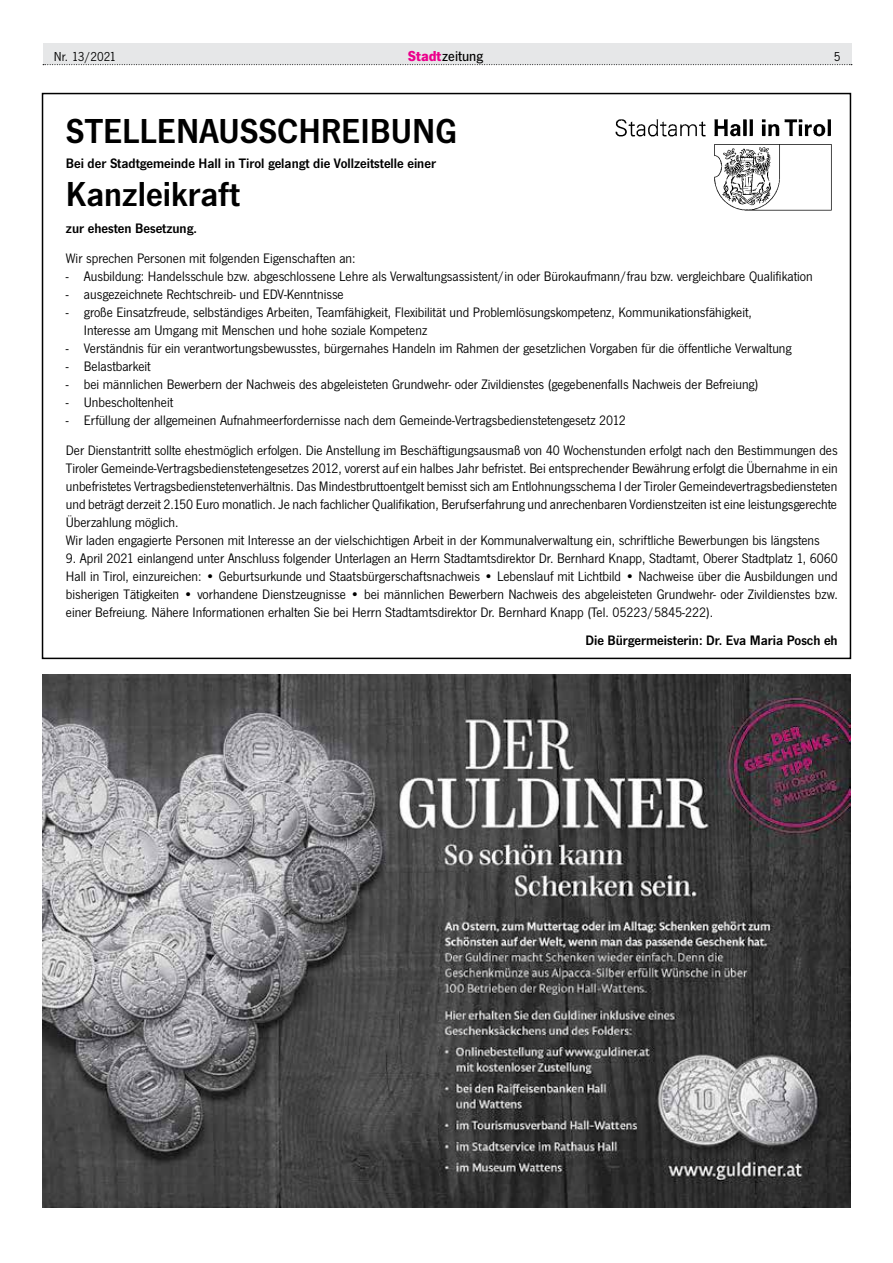
<style>
.page{position:relative;width:893px;height:1263px;background:#fff}
.page>*{position:absolute;margin:0;border:0;box-sizing:border-box;transform-origin:0 0}
.t1{font:600 36px "News Got T";color:#000}
.t2{font:500 15px "News Got T";color:#000}
.t3{font:14.25px/18px "News Got T";color:#000}
.t4{font:600 14.25px "News Got T";color:#000}
.t5{font:13.5px "News Got T";color:#000}
.s1{font-weight:700;color:#ec008c}
</style>
<div class="page">
<div style="left:43px;top:43px;width:808px;height:22px;background:#e6e7e8"></div>
<svg style="left:43px;top:64px;width:809px;height:1px"></svg>
<img style="left:43px;top:675px;width:807px;height:532px">
<img style="left:615px;top:119px;width:217px;height:92px">
<p class="t5" style="left:54px;top:49px;width:64px">Nr. 13/2021</p>
<p class="t2" style="left:408px;top:48px;width:77px"><span class="s1">Stadt</span>zeitung</p>
<p class="t5" style="left:834px;top:49px;width:8px">5</p>
<h1 class="t1" style="left:66px;top:110px;width:393px">STELLENAUSSCHREIBUNG</h1>
<p class="t4" style="left:66px;top:155px;width:372px">Bei der Stadtgemeinde Hall in Tirol gelangt die Vollzeitstelle einer</p>
<h1 class="t1" style="left:66px;top:173px;width:176px">Kanzleikraft</h1>
<p class="t4" style="left:66px;top:220px;width:133px">zur ehesten Besetzung.</p>
<p class="t3" style="left:66px;top:249px;width:291px">Wir sprechen Personen mit folgenden Eigenschaften an:</p>
<p class="t3" style="left:66px;top:267px;width:748px">- Ausbildung: Handelsschule bzw. abgeschlossene Lehre als Verwaltungsassistent/in oder Bürokaufmann/frau bzw. vergleichbare Qualifikation</p>
<p class="t3" style="left:66px;top:285px;width:279px">- ausgezeichnete Rechtschreib- und EDV-Kenntnisse</p>
<p class="t3" style="left:84px;top:303px;width:670px;text-indent:-18px">- große Einsatzfreude, selbständiges Arbeiten, Teamfähigkeit, Flexibilität und Problemlösungskompetenz, Kommunikationsfähigkeit,<br>Interesse am Umgang mit Menschen und hohe soziale Kompetenz</p>
<p class="t3" style="left:66px;top:339px;width:727px">- Verständnis für ein verantwortungsbewusstes, bürgernahes Handeln im Rahmen der gesetzlichen Vorgaben für die öffentliche Verwaltung</p>
<p class="t3" style="left:66px;top:357px;width:86px">- Belastbarkeit</p>
<p class="t3" style="left:66px;top:375px;width:694px">- bei männlichen Bewerbern der Nachweis des abgeleisteten Grundwehr- oder Zivildienstes (gegebenenfalls Nachweis der Befreiung)</p>
<p class="t3" style="left:66px;top:393px;width:109px">- Unbescholtenheit</p>
<p class="t3" style="left:66px;top:405px;width:773px;line-height:30px">- Erfüllung der allgemeinen Aufnahmeerfordernisse nach dem Gemeinde-Vertragsbedienstetengesetz 2012<br>Der Dienstantritt sollte ehestmöglich erfolgen. Die Anstellung im Beschäftigungsausmaß von 40 Wochenstunden erfolgt nach den Bestimmungen des</p>
<p class="t3" style="left:66px;top:459px;width:773px">Tiroler Gemeinde-Vertragsbedienstetengesetzes 2012, vorerst auf ein halbes Jahr befristet. Bei entsprechender Bewährung erfolgt die Übernahme in ein unbefristetes Vertragsbedienstetenverhältnis. Das Mindestbruttoentgelt bemisst sich am Entlohnungsschema I der Tiroler Gemeindevertragsbediensteten und beträgt derzeit 2.150 Euro monatlich. Je nach fachlicher Qualifikation, Berufserfahrung und anrechenbaren Vordienstzeiten ist eine leistungsgerechte Überzahlung möglich.<br>Wir laden engagierte Personen mit Interesse an der vielschichtigen Arbeit in der Kommunalverwaltung ein, schriftliche Bewerbungen bis längstens</p>
<p class="t3" style="left:66px;top:549px;width:773px;text-align:justify">9. April 2021 einlangend unter Anschluss folgender Unterlagen an Herrn Stadtamtsdirektor Dr. Bernhard Knapp, Stadtamt, Oberer Stadtplatz 1, 6060<br>Hall in Tirol, einzureichen: • Geburtsurkunde und Staatsbürgerschaftsnachweis • Lebenslauf mit Lichtbild • Nachweise über die Ausbildungen und bisherigen Tätigkeiten • vorhandene Dienstzeugnisse • bei männlichen Bewerbern Nachweis des abgeleisteten Grundwehr- oder Zivildienstes bzw. einer Befreiung. Nähere Informationen erhalten Sie bei Herrn Stadtamtsdirektor Dr. Bernhard Knapp (Tel. 05223/5845-222).</p>
<p class="t4" style="left:585px;top:632px;width:254px">Die Bürgermeisterin: Dr. Eva Maria Posch eh</p>
</div>
